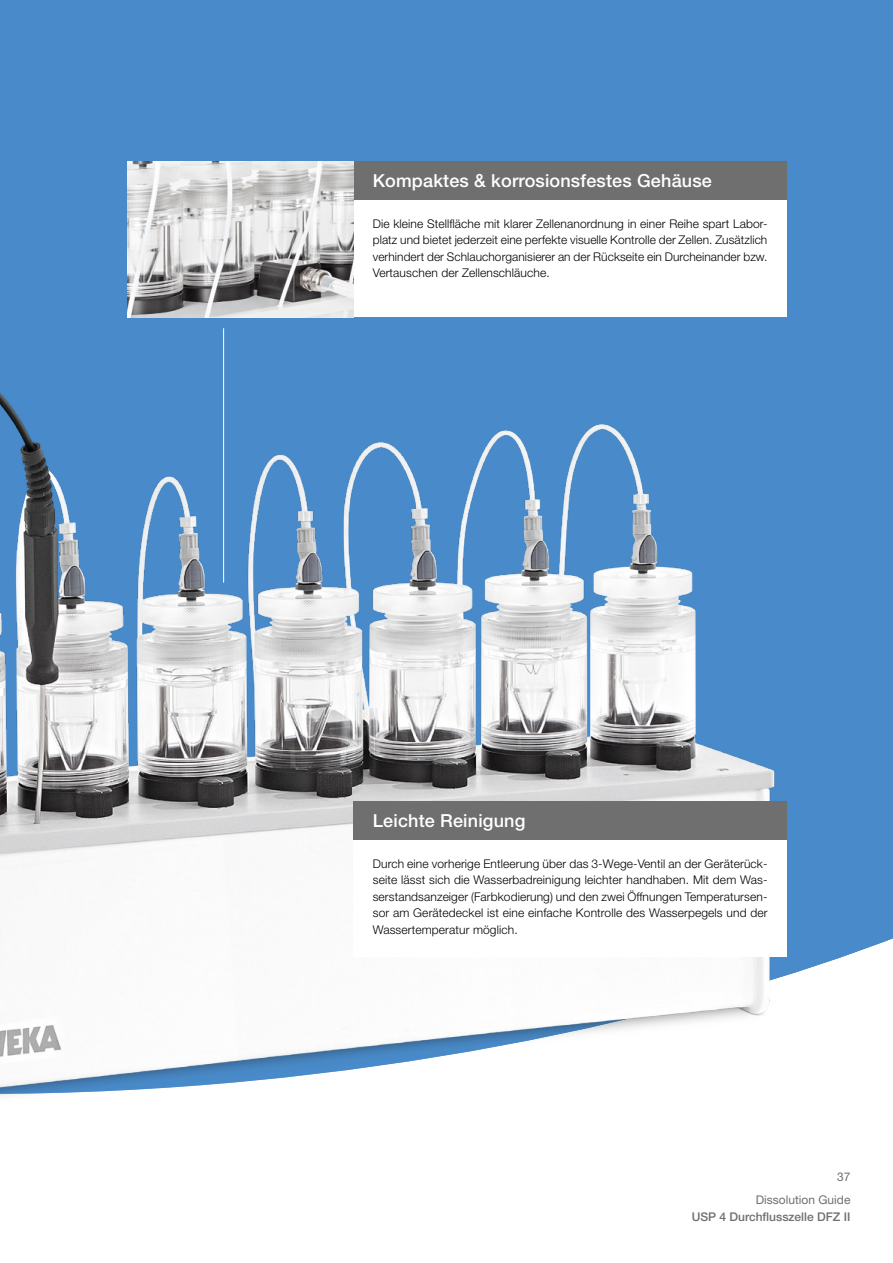
<style>
.page{position:relative;width:893px;height:1263px;background:#fff}
.page>*{position:absolute;margin:0;border:0;box-sizing:border-box;transform-origin:0 0}
.t1{font:500 18px "Helvetica Neue LT Std";letter-spacing:.01em;color:#fff}
.t2{font:300 12px/16.5px "Helvetica Neue LT Std";letter-spacing:.01em;color:#000;text-align:justify}
.t3{font:500 12px "Helvetica Neue LT Std";color:#706f6f}
.t4{font:12px/23.7px "Helvetica Neue LT Std";color:#706f6f;text-align:right}
</style>
<div class="page">
<div style="left:0;top:0;width:893px;height:975px;background:#498bca"></div>
<img style="left:0;top:307px;width:790px;height:789px">
<div style="left:354px;top:840px;width:433px;height:117px;background:#fff"></div>
<div style="left:354px;top:801px;width:433px;height:39px;background:#706f6f"></div>
<div style="left:354px;top:200px;width:433px;height:117px;background:#fff"></div>
<div style="left:354px;top:162px;width:433px;height:38px;background:#706f6f"></div>
<img style="left:128px;top:162px;width:226px;height:156px">
<hr style="left:223px;top:328px;width:1px;height:255px;background:#fff">
<h1 class="t1" style="left:373px;top:170px;width:341px">Kompaktes &amp; korrosionsfestes Gehäuse</h1>
<p class="t2" style="left:373px;top:215px;width:396px">Die kleine Stellfläche mit klarer Zellenanordnung in einer Reihe spart Labor&shy;platz und bietet jederzeit eine perfekte visuelle Kontrolle der Zellen. Zusätzlich verhindert der Schlauchorganisierer an der Rückseite ein Durcheinander bzw.<br>Vertauschen der Zellenschläuche.</p>
<h1 class="t1" style="left:373px;top:810px;width:154px">Leichte Reinigung</h1>
<p class="t2" style="left:373px;top:855px;width:396px">Durch eine vorherige Entleerung über das 3-Wege-Ventil an der Geräterück&shy;seite lässt sich die Wasserbadreinigung leichter handhaben. Mit dem Was&shy;serstandsanzeiger (Farbkodierung) und den zwei Öffnungen Temperatursen&shy;sor am Gerätedeckel ist eine einfache Kontrolle des Wasserpegels und der Wassertemperatur möglich.</p>
<p class="t4" style="left:756px;top:1164px;width:96px">37<br>Dissolution Guide</p>
<p class="t3" style="left:692px;top:1209px;width:160px">USP 4 Durchflusszelle DFZ II</p>
</div>
